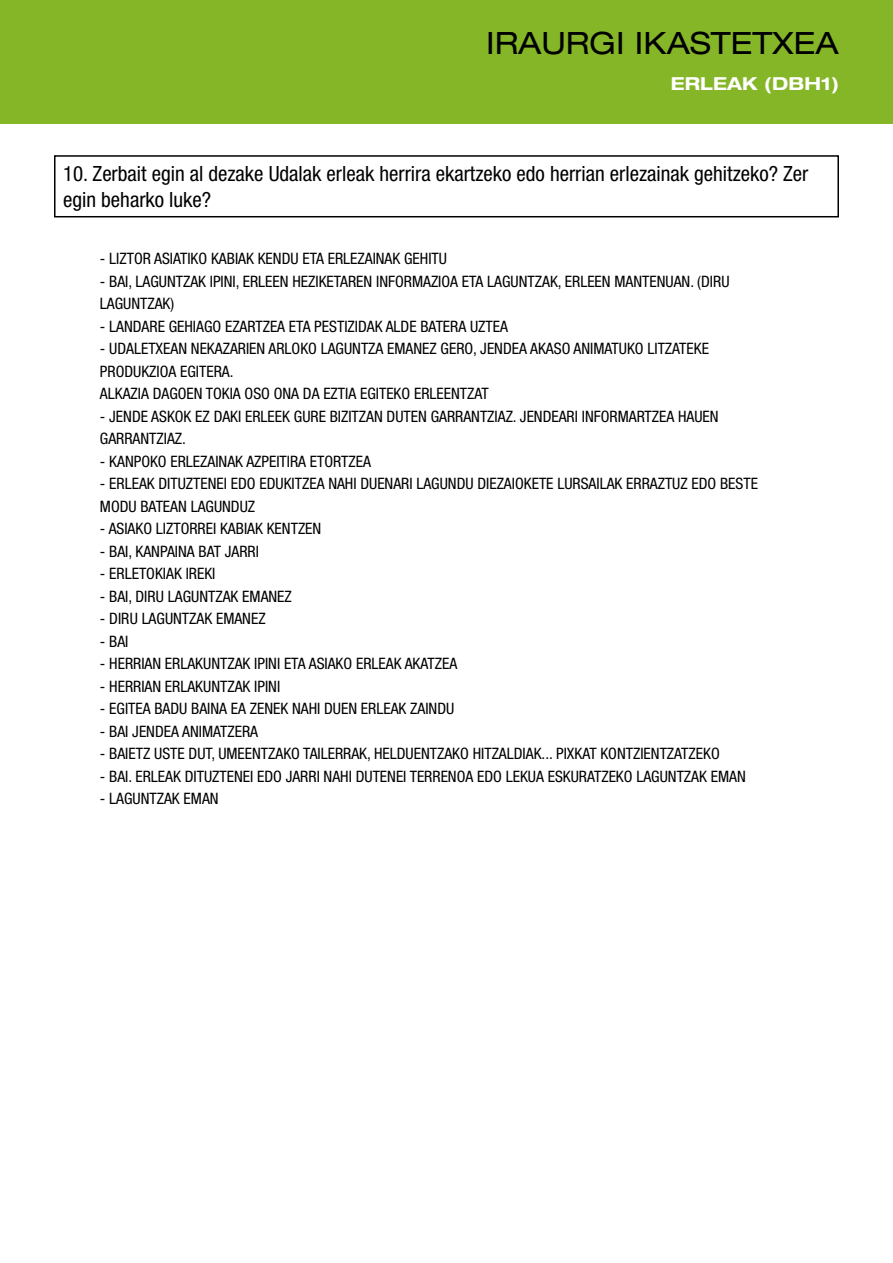
<style>
.page{position:relative;width:893px;height:1263px;background:#fff}
.page>*{position:absolute;margin:0;border:0;box-sizing:border-box;transform-origin:0 0}
.t1{font:expanded 30.75px "Helvetica Neue";color:#000}
.t2{font:condensed 21px/25.2px "Helvetica Neue";color:#000}
.t3{font:700 expanded 18px "Helvetica Neue";color:#fff}
.t4{font:condensed 15.75px/22.5px "Helvetica Neue";color:#000}
</style>
<div class="page">
<div style="left:0;top:0;width:893px;height:123px;background:#84b627"></div>
<div style="left:54px;top:155px;width:785px;height:62px;border:2px solid #000"></div>
<h1 class="t1" style="left:486px;top:24px;width:354px">IRAURGI IKASTETXEA</h1>
<p class="t3" style="left:671px;top:72px;width:170px">ERLEAK (DBH1)</p>
<h2 class="t2" style="left:63px;top:161px;width:747px">10. Zerbait egin al dezake Udalak erleak herrira ekartzeko edo herrian erlezainak gehitzeko? Zer egin beharko luke?</h2>
<p class="t4" style="left:100px;top:247px;width:349px">- LIZTOR ASIATIKO KABIAK KENDU ETA ERLEZAINAK GEHITU</p>
<p class="t4" style="left:100px;top:270px;width:631px">- BAI, LAGUNTZAK IPINI, ERLEEN HEZIKETAREN INFORMAZIOA ETA LAGUNTZAK, ERLEEN MANTENUAN. (DIRU<br>LAGUNTZAK)</p>
<p class="t4" style="left:100px;top:315px;width:410px">- LANDARE GEHIAGO EZARTZEA ETA PESTIZIDAK ALDE BATERA UZTEA</p>
<p class="t4" style="left:100px;top:337px;width:611px">- UDALETXEAN NEKAZARIEN ARLOKO LAGUNTZA EMANEZ GERO, JENDEA AKASO ANIMATUKO LITZATEKE<br>PRODUKZIOA EGITERA.<br>ALKAZIA DAGOEN TOKIA OSO ONA DA EZTIA EGITEKO ERLEENTZAT</p>
<p class="t4" style="left:100px;top:405px;width:620px">- JENDE ASKOK EZ DAKI ERLEEK GURE BIZITZAN DUTEN GARRANTZIAZ. JENDEARI INFORMARTZEA HAUEN<br>GARRANTZIAZ.</p>
<p class="t4" style="left:100px;top:450px;width:272px">- KANPOKO ERLEZAINAK AZPEITIRA ETORTZEA</p>
<p class="t4" style="left:100px;top:472px;width:660px">- ERLEAK DITUZTENEI EDO EDUKITZEA NAHI DUENARI LAGUNDU DIEZAIOKETE LURSAILAK ERRAZTUZ EDO BESTE<br>MODU BATEAN LAGUNDUZ</p>
<p class="t4" style="left:100px;top:517px;width:223px">- ASIAKO LIZTORREI KABIAK KENTZEN</p>
<p class="t4" style="left:100px;top:540px;width:160px">- BAI, KANPAINA BAT JARRI</p>
<p class="t4" style="left:100px;top:562px;width:117px">- ERLETOKIAK IREKI</p>
<p class="t4" style="left:100px;top:585px;width:193px">- BAI, DIRU LAGUNTZAK EMANEZ</p>
<p class="t4" style="left:100px;top:607px;width:167px">- DIRU LAGUNTZAK EMANEZ</p>
<p class="t4" style="left:100px;top:630px;width:30px">- BAI</p>
<p class="t4" style="left:100px;top:652px;width:359px">- HERRIAN ERLAKUNTZAK IPINI ETA ASIAKO ERLEAK AKATZEA</p>
<p class="t4" style="left:100px;top:675px;width:182px">- HERRIAN ERLAKUNTZAK IPINI</p>
<p class="t4" style="left:100px;top:697px;width:356px">- EGITEA BADU BAINA EA ZENEK NAHI DUEN ERLEAK ZAINDU</p>
<p class="t4" style="left:100px;top:720px;width:160px">- BAI JENDEA ANIMATZERA</p>
<p class="t4" style="left:100px;top:742px;width:621px">- BAIETZ USTE DUT, UMEENTZAKO TAILERRAK, HELDUENTZAKO HITZALDIAK... PIXKAT KONTZIENTZATZEKO</p>
<p class="t4" style="left:100px;top:765px;width:647px">- BAI. ERLEAK DITUZTENEI EDO JARRI NAHI DUTENEI TERRENOA EDO LEKUA ESKURATZEKO LAGUNTZAK EMAN</p>
<p class="t4" style="left:100px;top:787px;width:120px">- LAGUNTZAK EMAN</p>
</div>
